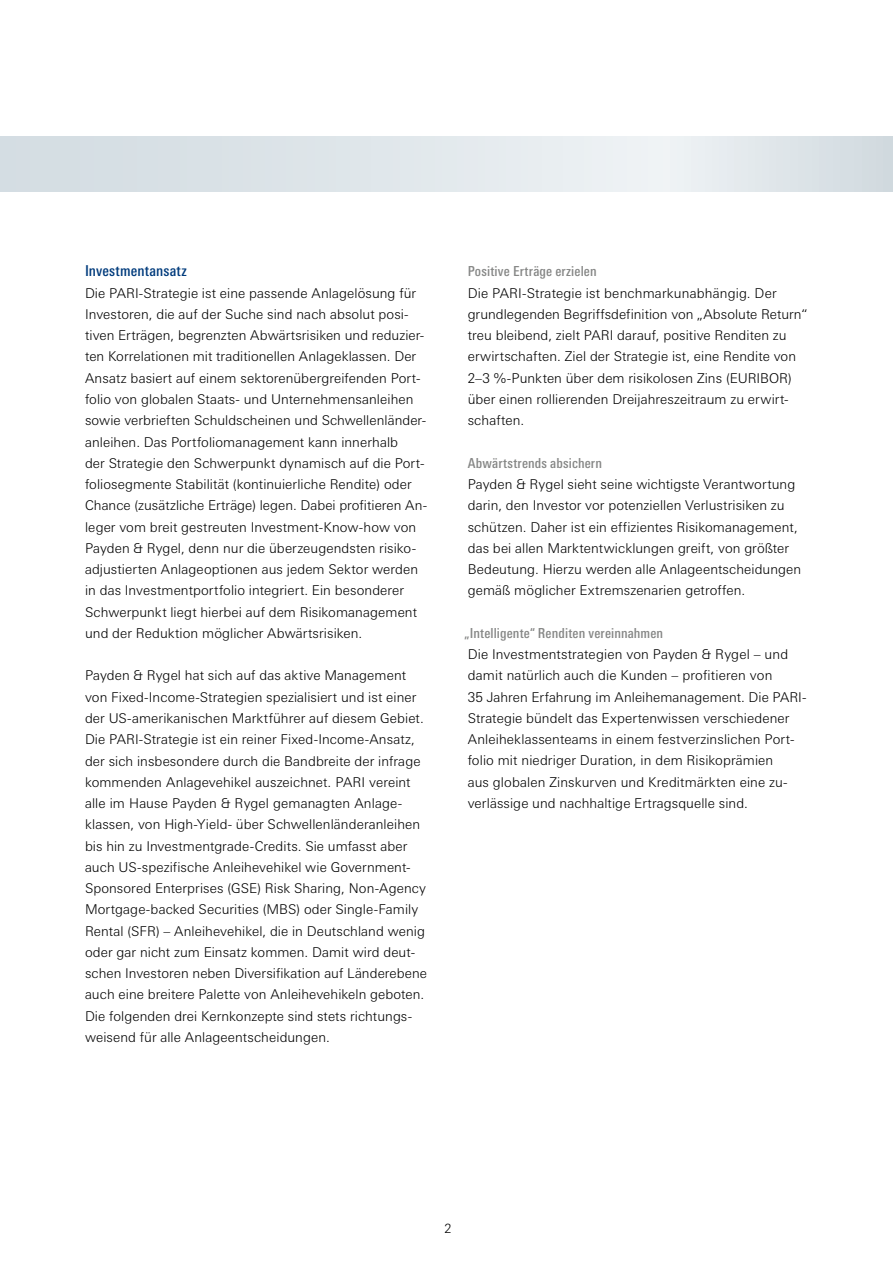
<style>
.page{position:relative;width:893px;height:1263px;background:#fff}
.page>*{position:absolute;margin:0;border:0;box-sizing:border-box;transform-origin:0 0}
.t1{font:500 condensed 15px "Linotype Univers";letter-spacing:.01em;color:#003b7c}
.t2{font:500 condensed 13.8px "Linotype Univers";letter-spacing:.01em;color:#868786}
.t3{font:300 13.5px/21.3px "Linotype Univers Basic";letter-spacing:.005em;color:#000}
.t4{font:300 12.75px "Linotype Univers Basic";color:#000}
</style>
<div class="page">
<svg style="left:0;top:136px;width:893px;height:55px;background:#dfe6ea"></svg>
<p class="t1" style="left:85px;top:262px;width:103px">Investmentansatz</p>
<p class="t3" style="left:85px;top:282px;width:343px">Die PARI-Strategie ist eine passende Anlagelösung für Investoren, die auf der Suche sind nach absolut posi&shy;tiven Erträgen, begrenzten Abwärtsrisiken und reduzier&shy;ten Korrelationen mit traditionellen Anlageklassen. Der Ansatz basiert auf einem sektorenübergreifenden Port&shy;folio von globalen Staats- und Unternehmensanleihen sowie verbrieften Schuldscheinen und Schwellenländer&shy;anleihen. Das Portfoliomanagement kann innerhalb<br>der Strategie den Schwerpunkt dynamisch auf die Port&shy;foliosegmente Stabilität (kontinuierliche Rendite) oder Chance (zusätzliche Erträge) legen. Dabei profitieren An&shy;leger vom breit gestreuten Investment-Know-how von Payden &amp; Rygel, denn nur die überzeugendsten risiko&shy;adjustierten Anlageoptionen aus jedem Sektor werden in das Investmentportfolio integriert. Ein besonderer Schwerpunkt liegt hierbei auf dem Risikomanagement und der Reduktion möglicher Abwärtsrisiken.</p>
<p class="t3" style="left:85px;top:665px;width:344px">Payden &amp; Rygel hat sich auf das aktive Management von Fixed-Income-Strategien spezialisiert und ist einer der US-amerikanischen Marktführer auf diesem Gebiet.<br>Die PARI-Strategie ist ein reiner Fixed-Income-Ansatz, der sich insbesondere durch die Bandbreite der infrage kommenden Anlagevehikel auszeichnet. PARI vereint alle im Hause Payden &amp; Rygel gemanagten Anlage&shy;klassen, von High-Yield- über Schwellenländeranleihen bis hin zu Investmentgrade-Credits. Sie umfasst aber auch US-spezifische Anleihevehikel wie Government-Sponsored Enterprises (GSE) Risk Sharing, Non-Agency Mortgage-backed Securities (MBS) oder Single-Family Rental (SFR) – Anleihevehikel, die in Deutschland wenig oder gar nicht zum Einsatz kommen. Damit wird deut&shy;schen Investoren neben Diversifikation auf Länderebene auch eine breitere Palette von Anleihevehikeln geboten.<br>Die folgenden drei Kernkonzepte sind stets richtungs&shy;weisend für alle Anlageentscheidungen.</p>
<p class="t2" style="left:468px;top:263px;width:130px">Positive Erträge erzielen</p>
<p class="t3" style="left:468px;top:282px;width:342px">Die PARI-Strategie ist benchmarkunabhängig. Der grundlegenden Begriffsdefinition von „Absolute Return“ treu bleibend, zielt PARI darauf, positive Renditen zu erwirtschaften. Ziel der Strategie ist, eine Rendite von 2–3 %-Punkten über dem risikolosen Zins (EURIBOR) über einen rollierenden Dreijahreszeitraum zu erwirt&shy;schaften.</p>
<p class="t2" style="left:468px;top:455px;width:136px">Abwärtstrends absichern</p>
<p class="t3" style="left:468px;top:473px;width:335px">Payden &amp; Rygel sieht seine wichtigste Verantwortung darin, den Investor vor potenziellen Verlustrisiken zu schützen. Daher ist ein effizientes Risikomanagement, das bei allen Marktentwicklungen greift, von größter Bedeutung. Hierzu werden alle Anlageentscheidungen gemäß möglicher Extremszenarien getroffen.</p>
<p class="t2" style="left:464px;top:625px;width:201px">„Intelligente“ Renditen vereinnahmen</p>
<p class="t3" style="left:468px;top:643px;width:340px">Die Investmentstrategien von Payden &amp; Rygel – und damit natürlich auch die Kunden – profitieren von<br>35 Jahren Erfahrung im Anleihemanagement. Die PARI-Strategie bündelt das Expertenwissen verschiedener Anleiheklassenteams in einem festverzinslichen Port&shy;folio mit niedriger Duration, in dem Risikoprämien<br>aus globalen Zinskurven und Kreditmärkten eine zu&shy;verlässige und nachhaltige Ertragsquelle sind.</p>
<p class="t4" style="left:444px;top:1221px;width:9px">2</p>
</div>
